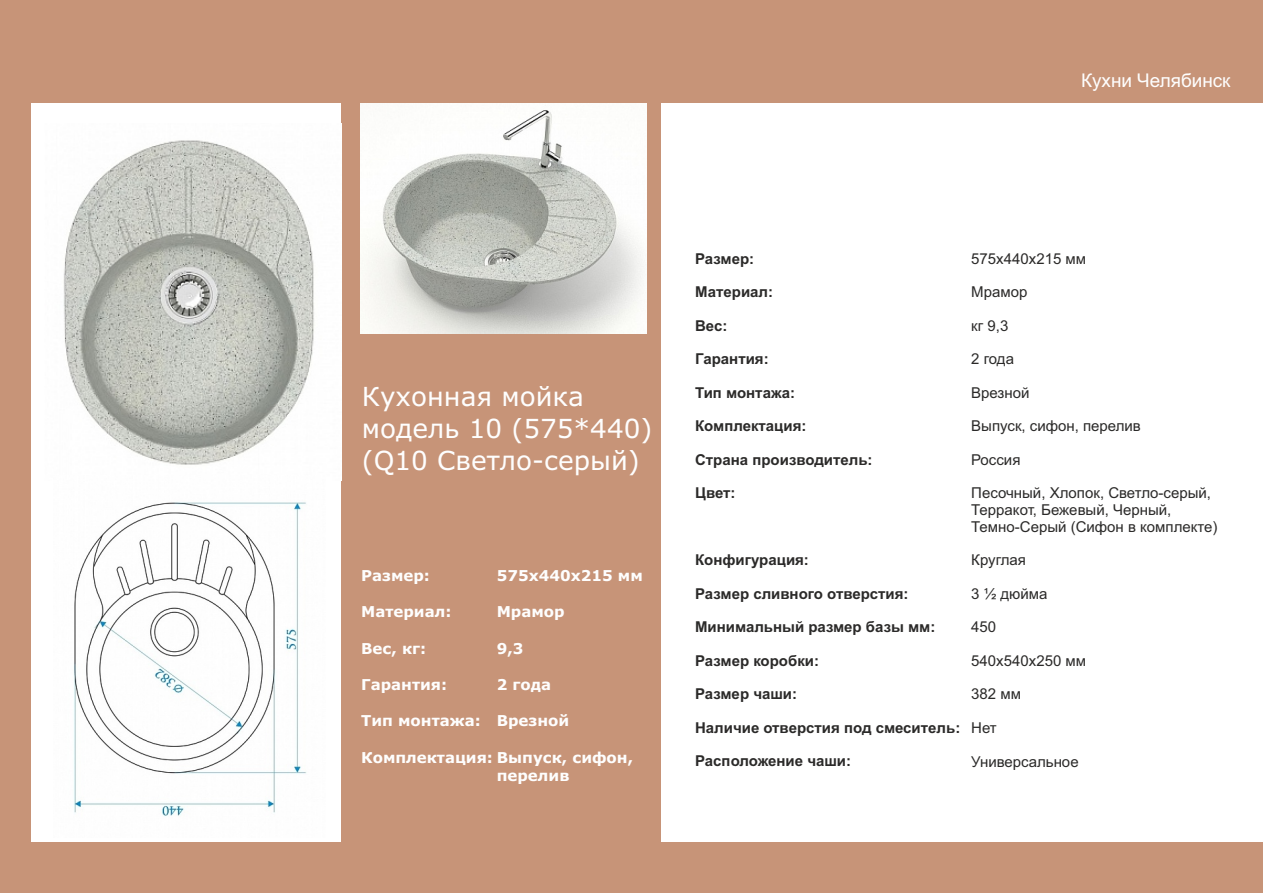
<style>
.page{position:relative;width:1263px;height:893px;background:#fff}
.page>*{position:absolute;margin:0;border:0;box-sizing:border-box;transform-origin:0 0}
.t1{font:26.25px/32px "Verdana";color:#fefefe}
.t2{font:18.9px "Arial";color:#fefefe}
.t3{font:700 15px "Arial";color:#2b2a29}
.t4{font:15px/16.8px "Arial";color:#2b2a29}
.t5{font:700 15px "Verdana";color:#fefefe}
</style>
<div class="page">
<div style="left:341px;top:0;width:320px;height:875px;background:#c79478"></div>
<div style="left:0;top:842px;width:1263px;height:51px;background:#c79478"></div>
<div style="left:0;top:0;width:31px;height:893px;background:#c79478"></div>
<img style="left:63px;top:140px;width:251px;height:325px">
<img style="left:74px;top:502px;width:233px;height:314px">
<img style="left:361px;top:103px;width:285px;height:231px">
<div style="left:0;top:0;width:1263px;height:103px;background:#c79478"></div>
<p class="t2" style="left:1081px;top:73px;width:151px">Кухни Челябинск</p>
<h1 class="t1" style="left:362px;top:383px;width:292px">Кухонная мойка модель 10 (575*440) (Q10 Светло-серый)</h1>
<p class="t5" style="left:361px;top:569px;width:70px">Размер:</p>
<p class="t5" style="left:361px;top:606px;width:92px">Материал:</p>
<p class="t5" style="left:361px;top:642px;width:66px">Вес, кг:</p>
<p class="t5" style="left:497px;top:569px;width:148px">575x440x215 мм</p>
<p class="t5" style="left:497px;top:606px;width:69px">Мрамор</p>
<p class="t5" style="left:497px;top:642px;width:28px">9,3</p>
<p class="t5" style="left:497px;top:678px;width:56px">2 года</p>
<p class="t5" style="left:361px;top:678px;width:87px">Гарантия:</p>
<p class="t5" style="left:361px;top:715px;width:121px">Тип монтажа:</p>
<p class="t5" style="left:361px;top:751px;width:273px">Комплектация: Выпуск, сифон,</p>
<p class="t5" style="left:497px;top:715px;width:74px">Врезной</p>
<p class="t5" style="left:497px;top:770px;width:74px">перелив</p>
<p class="t3" style="left:695px;top:253px;width:61px">Размер:</p>
<p class="t4" style="left:971px;top:251px;width:116px">575х440х215 мм</p>
<p class="t3" style="left:695px;top:286px;width:79px">Материал:</p>
<p class="t4" style="left:971px;top:285px;width:58px">Мрамор</p>
<p class="t3" style="left:695px;top:320px;width:34px">Вес:</p>
<p class="t4" style="left:971px;top:318px;width:39px">кг 9,3</p>
<p class="t3" style="left:695px;top:353px;width:75px">Гарантия:</p>
<p class="t4" style="left:971px;top:352px;width:44px">2 года</p>
<p class="t3" style="left:695px;top:387px;width:101px">Тип монтажа:</p>
<p class="t4" style="left:971px;top:386px;width:60px">Врезной</p>
<p class="t3" style="left:695px;top:420px;width:113px">Комплектация:</p>
<p class="t3" style="left:695px;top:454px;width:179px">Страна производитель:</p>
<p class="t4" style="left:971px;top:419px;width:171px">Выпуск, сифон, перелив</p>
<p class="t4" style="left:971px;top:453px;width:51px">Россия</p>
<p class="t3" style="left:695px;top:487px;width:42px">Цвет:</p>
<p class="t3" style="left:695px;top:554px;width:115px">Конфигурация:</p>
<p class="t4" style="left:971px;top:486px;width:248px">Песочный, Хлопок, Светло-серый,<br>Терракот, Бежевый, Черный,<br>Темно-Серый (Сифон в комплекте)</p>
<p class="t4" style="left:971px;top:553px;width:56px">Круглая</p>
<p class="t3" style="left:695px;top:588px;width:215px">Размер сливного отверстия:</p>
<p class="t4" style="left:971px;top:587px;width:78px">3 ½ дюйма</p>
<p class="t3" style="left:695px;top:621px;width:242px">Минимальный размер базы мм:</p>
<p class="t4" style="left:971px;top:620px;width:27px">450</p>
<p class="t3" style="left:695px;top:655px;width:125px">Размер коробки:</p>
<p class="t4" style="left:971px;top:654px;width:116px">540x540x250 мм</p>
<p class="t3" style="left:695px;top:688px;width:103px">Размер чаши:</p>
<p class="t4" style="left:971px;top:687px;width:51px">382 мм</p>
<p class="t3" style="left:695px;top:722px;width:267px">Наличие отверстия под смеситель:</p>
<p class="t4" style="left:971px;top:721px;width:27px">Нет</p>
<p class="t3" style="left:695px;top:755px;width:157px">Расположение чаши:</p>
<p class="t4" style="left:971px;top:754px;width:109px">Универсальное</p>
</div>
